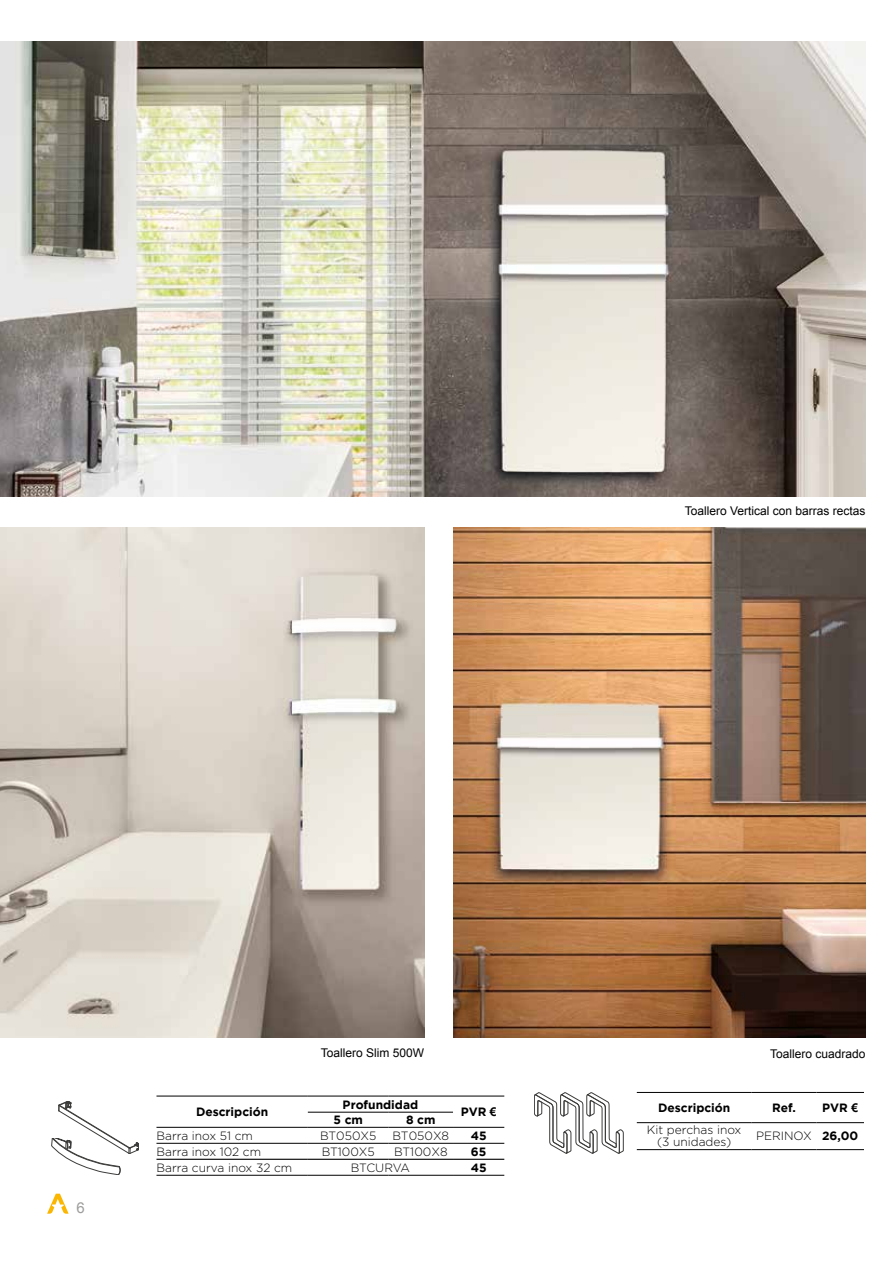
<style>
.page{position:relative;width:893px;height:1263px;background:#fff}
.page>*{position:absolute;margin:0;border:0;box-sizing:border-box;transform-origin:0 0}
.t1{font:15px "Arial";color:#9d9d9c}
.t2{font:300 12px/12px "Gotham";color:#000;text-align:center}
.t3{font:12px "Arial";color:#000}
.t4{font:700 12px "Gotham";color:#000}
.t5{font:300 12px "Gotham";letter-spacing:-.02em;color:#000}
.s1{font-family:"Arial"}
.s2{font-weight:700}
</style>
<div class="page">
<svg style="left:47px;top:1194px;width:22px;height:20px"></svg>
<img style="left:0;top:42px;width:866px;height:455px">
<img style="left:0;top:527px;width:424px;height:510px">
<img style="left:453px;top:527px;width:413px;height:510px">
<hr style="left:637px;top:1149px;width:115px;height:1px;background:#000">
<hr style="left:752px;top:1149px;width:64px;height:1px;background:#000">
<hr style="left:816px;top:1149px;width:48px;height:1px;background:#000">
<hr style="left:637px;top:1092px;width:115px;height:1px;background:#000">
<hr style="left:752px;top:1092px;width:64px;height:1px;background:#000">
<hr style="left:816px;top:1092px;width:48px;height:1px;background:#000">
<hr style="left:637px;top:1122px;width:115px;height:1px;background:#000">
<hr style="left:752px;top:1122px;width:64px;height:1px;background:#000">
<hr style="left:816px;top:1122px;width:48px;height:1px;background:#000">
<hr style="left:156px;top:1096px;width:152px;height:1px;background:#000">
<hr style="left:308px;top:1096px;width:81px;height:1px;background:#000">
<hr style="left:389px;top:1096px;width:64px;height:1px;background:#000">
<hr style="left:453px;top:1096px;width:51px;height:1px;background:#000">
<hr style="left:308px;top:1112px;width:81px;height:1px;background:#000">
<hr style="left:389px;top:1112px;width:64px;height:1px;background:#000">
<hr style="left:156px;top:1127px;width:152px;height:1px;background:#000">
<hr style="left:308px;top:1127px;width:81px;height:1px;background:#000">
<hr style="left:389px;top:1127px;width:64px;height:1px;background:#000">
<hr style="left:453px;top:1127px;width:51px;height:1px;background:#000">
<hr style="left:156px;top:1143px;width:152px;height:1px;background:#000">
<hr style="left:308px;top:1143px;width:81px;height:1px;background:#000">
<hr style="left:389px;top:1143px;width:64px;height:1px;background:#000">
<hr style="left:453px;top:1143px;width:51px;height:1px;background:#000">
<hr style="left:156px;top:1175px;width:152px;height:1px;background:#000">
<hr style="left:308px;top:1175px;width:81px;height:1px;background:#000">
<hr style="left:389px;top:1175px;width:64px;height:1px;background:#000">
<hr style="left:453px;top:1175px;width:51px;height:1px;background:#000">
<hr style="left:156px;top:1159px;width:152px;height:1px;background:#000">
<hr style="left:308px;top:1159px;width:81px;height:1px;background:#000">
<hr style="left:389px;top:1159px;width:64px;height:1px;background:#000">
<hr style="left:453px;top:1159px;width:51px;height:1px;background:#000">
<svg style="left:51px;top:1101px;width:88px;height:74px"></svg>
<svg style="left:534px;top:1092px;width:90px;height:62px"></svg>
<p class="t3" style="left:685px;top:503px;width:182px">Toallero Vertical con barras rectas</p>
<p class="t1" style="left:77px;top:1198px;width:10px">6</p>
<p class="t3" style="left:321px;top:1045px;width:105px">Toallero Slim 500W</p>
<p class="t3" style="left:770px;top:1046px;width:97px">Toallero cuadrado</p>
<p class="t4" style="left:196px;top:1105px;width:74px">Descripción</p>
<p class="t4" style="left:343px;top:1097px;width:77px">Profundidad</p>
<p class="t4" style="left:334px;top:1113px;width:31px">5 cm</p>
<p class="t4" style="left:406px;top:1113px;width:31px">8 cm</p>
<p class="t4" style="left:461px;top:1105px;width:37px">PVR <span class="s1">€</span></p>
<p class="t2" style="left:156px;top:1129px;width:98px">Barra inox 51 cm</p>
<p class="t2" style="left:320px;top:1129px;width:58px">BT050X5</p>
<p class="t2" style="left:392px;top:1129px;width:58px">BT050X8</p>
<p class="t4" style="left:471px;top:1128px;width:17px">45</p>
<p class="t2" style="left:156px;top:1145px;width:106px">Barra inox 102 cm</p>
<p class="t2" style="left:322px;top:1145px;width:55px">BT100X5</p>
<p class="t2" style="left:394px;top:1145px;width:55px">BT100X8</p>
<p class="t4" style="left:471px;top:1144px;width:17px">65</p>
<p class="t2" style="left:156px;top:1161px;width:137px">Barra curva inox 32 cm</p>
<p class="t5" style="left:351px;top:1160px;width:61px">BTCURVA</p>
<p class="t4" style="left:471px;top:1160px;width:17px">45</p>
<p class="t4" style="left:658px;top:1101px;width:74px">Descripción</p>
<p class="t4" style="left:772px;top:1101px;width:26px">Ref.</p>
<p class="t4" style="left:822px;top:1101px;width:37px">PVR <span class="s1">€</span></p>
<p class="t2" style="left:647px;top:1124px;width:96px">Kit perchas inox (3 unidades)</p>
<p class="t2" style="left:756px;top:1130px;width:104px">PERINOX <span class="s2">26,00</span></p>
</div>
